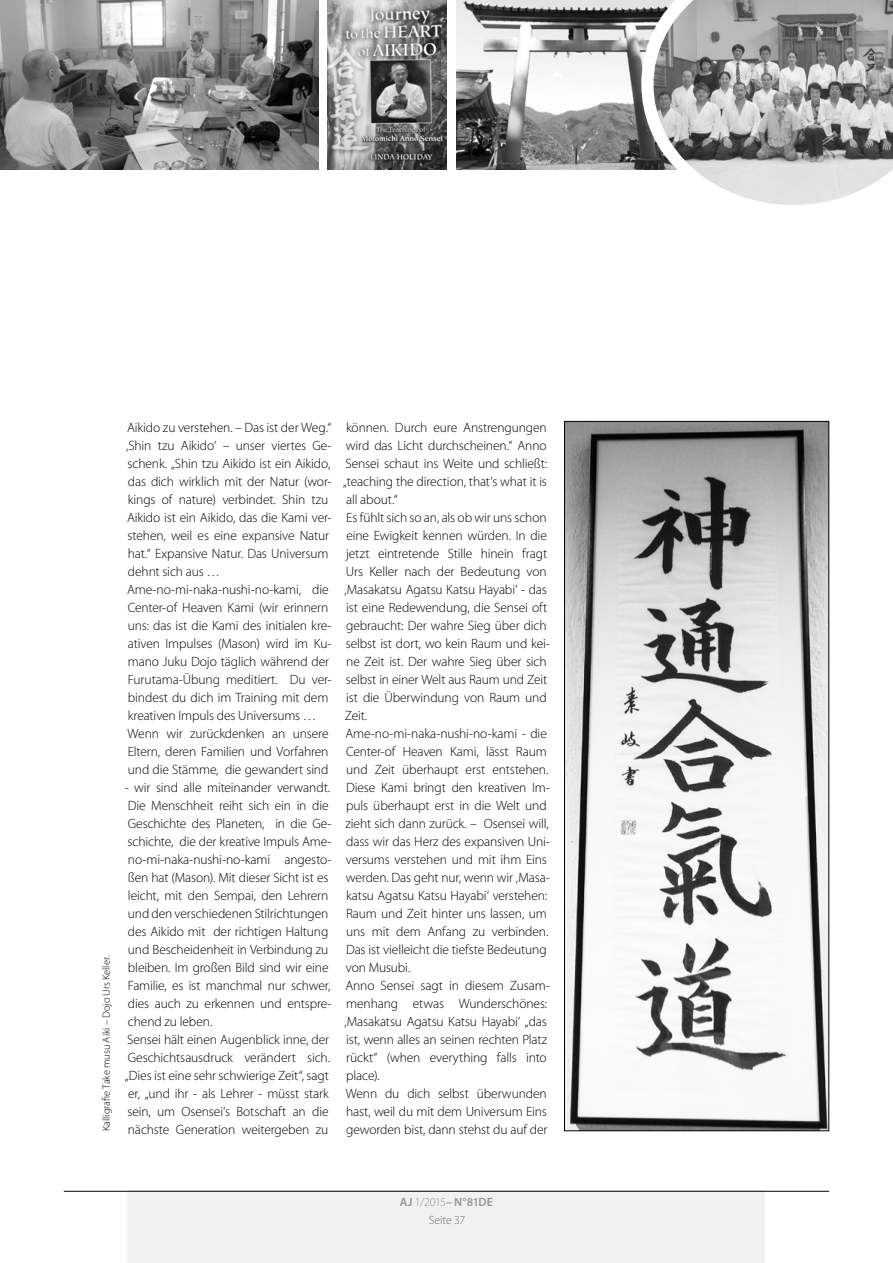
<style>
.page{position:relative;width:893px;height:1263px;background:#fff}
.page>*{position:absolute;margin:0;border:0;box-sizing:border-box;transform-origin:0 0}
.t1{font:300 13.5px/18px "Myriad Pro";letter-spacing:-.01em;color:#000}
.t2{font:600 12px "Myriad Pro";letter-spacing:-.015em;color:#939598}
.t3{font:300 12px "Myriad Pro";letter-spacing:-.005em;color:#6d6e71}
.t4{font:300 10.5px "Myriad Pro";color:#000}
.s1{font-weight:300}
</style>
<div class="page">
<div style="left:128px;top:1191px;width:637px;height:72px;background:#f1f1f2"></div>
<hr style="left:64px;top:1191px;width:765px;height:1px;background:#000">
<img style="left:0;top:0;width:318px;height:170px">
<img style="left:457px;top:0;width:184px;height:170px">
<svg style="left:641px;top:0;width:12px;height:170px"></svg>
<img style="left:327px;top:0;width:119px;height:170px">
<img style="left:653px;top:0;width:240px;height:205px">
<img style="left:566px;top:423px;width:261px;height:706px">
<div style="left:564px;top:421px;width:265px;height:710px;border:1px solid #000"></div>
<p class="t4" style="left:100px;top:1131px;width:177px;rotate:-90deg">Kalligrafie Take musu Aiki – Dojo Urs Keller.</p>
<p class="t1" style="left:126px;top:418px;width:207px">Aikido zu verstehen. – Das ist der Weg.“ ‚Shin tzu Aikido‘ – unser viertes Ge&shy;schenk. „Shin tzu Aikido ist ein Aikido, das dich wirklich mit der Natur (wor&shy;kings of nature) verbindet. Shin tzu Aikido ist ein Aikido, das die Kami ver&shy;stehen, weil es eine expansive Natur hat.“ Expansive Natur. Das Universum dehnt sich aus … Ame-no-mi-naka-nushi-no-kami, die Center-of Heaven Kami (wir erinnern uns: das ist die Kami des initialen kre&shy;ativen Impulses (Mason) wird im Ku&shy;mano Juku Dojo täglich während der Furutama-Übung meditiert. Du ver&shy;bindest du dich im Training mit dem kreativen Impuls des Universums … Wenn wir zurückdenken an unsere Eltern, deren Familien und Vorfahren und die Stämme, die gewandert sind</p>
<p class="t1" style="left:125px;top:778px;width:208px">- wir sind alle miteinander verwandt.<br>Die Menschheit reiht sich ein in die Geschichte des Planeten, in die Ge&shy;schichte, die der kreative Impuls Ame&shy;no-mi-naka-nushi-no-kami angesto&shy;ßen hat (Mason). Mit dieser Sicht ist es leicht, mit den Sempai, den Lehrern und den verschiedenen Stilrichtungen des Aikido mit der richtigen Haltung und Bescheidenheit in Verbindung zu bleiben. Im großen Bild sind wir eine Familie, es ist manchmal nur schwer, dies auch zu erkennen und entspre&shy;chend zu leben.<br>Sensei hält einen Augenblick inne, der Geschichtsausdruck verändert sich. „Dies ist eine sehr schwierige Zeit“, sagt er, „und ihr - als Lehrer - müsst stark sein, um Osensei‘s Botschaft an die nächste Generation weitergeben zu</p>
<p class="t1" style="left:343px;top:418px;width:208px">können. Durch eure Anstrengungen wird das Licht durchscheinen.“ Anno Sensei schaut ins Weite und schließt: „teaching the direction, that‘s what it is all about.“<br>Es fühlt sich so an, als ob wir uns schon eine Ewigkeit kennen würden. In die jetzt eintretende Stille hinein fragt Urs Keller nach der Bedeutung von ‚Masakatsu Agatsu Katsu Hayabi‘ - das ist eine Redewendung, die Sensei oft gebraucht: Der wahre Sieg über dich selbst ist dort, wo kein Raum und kei&shy;ne Zeit ist. Der wahre Sieg über sich selbst in einer Welt aus Raum und Zeit ist die Überwindung von Raum und Zeit.<br>Ame-no-mi-naka-nushi-no-kami - die Center-of Heaven Kami, lässt Raum und Zeit überhaupt erst entstehen.<br>Diese Kami bringt den kreativen Im&shy;puls überhaupt erst in die Welt und zieht sich dann zurück. – Osensei will, dass wir das Herz des expansiven Uni&shy;versums verstehen und mit ihm Eins werden. Das geht nur, wenn wir ‚Masa&shy;katsu Agatsu Katsu Hayabi‘ verstehen:<br>Raum und Zeit hinter uns lassen, um uns mit dem Anfang zu verbinden.<br>Das ist vielleicht die tiefste Bedeutung von Musubi.<br>Anno Sensei sagt in diesem Zusam&shy;menhang etwas Wunderschönes: ‚Masakatsu Agatsu Katsu Hayabi‘ „das ist, wenn alles an seinen rechten Platz rückt“ (when everything falls into place).<br>Wenn du dich selbst überwunden hast, weil du mit dem Universum Eins geworden bist, dann stehst du auf der</p>
<p class="t2" style="left:400px;top:1194px;width:95px">AJ <span class="s1">1/2015</span>– N°81DE</p>
<p class="t3" style="left:429px;top:1213px;width:38px">Seite 37</p>
</div>
